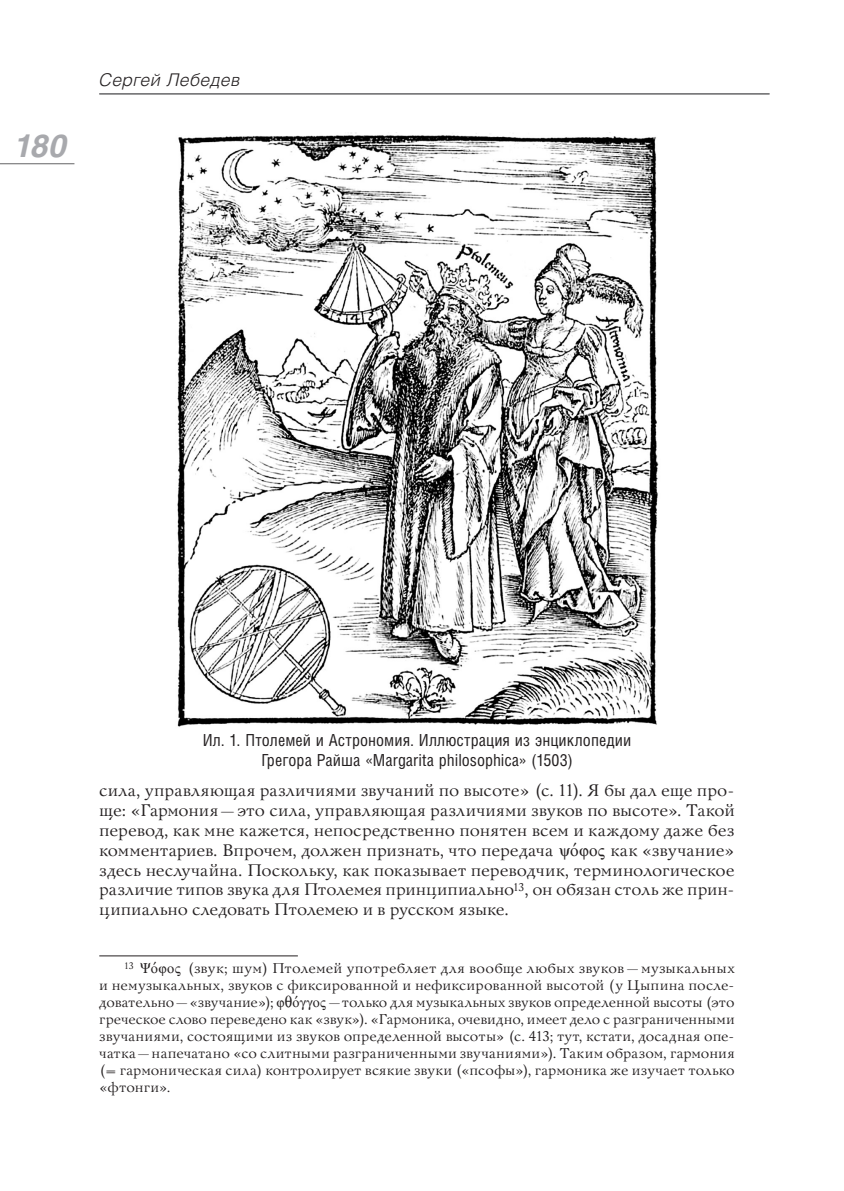
<style>
.page{position:relative;width:844px;height:1191px;background:#fff}
.page>*{position:absolute;margin:0;border:0;box-sizing:border-box;transform-origin:0 0}
.t1{font:italic 700 31.5px "Helios C";color:#a8a9ad}
.t2{font:italic 17.5px "Helios Light C";letter-spacing:.025em;color:#231f20}
.t3{font:16.62px/19.8px "Bannikova";letter-spacing:-.015em;color:#231f20;text-align:justify}
.Подпись_к_иллюстраци{font:16.62px/19.8px "Helios Cond C";letter-spacing:.005em;color:#231f20;text-align:center}
.Обыкновенная_сноска{font:14px/17px "Bannikova";color:#231f20;text-align:justify}
.s1{font-family:"Kadmos U";font-size:17.5px}
.s2{font-family:"Kadmos U";font-size:14.7px}
</style>
<div class="page">
<hr style="left:0;top:163px;width:74px;height:1px;background:#636366">
<hr style="left:99px;top:94px;width:670px;height:1px;background:#636366">
<hr style="left:99px;top:955px;width:199px;height:1px;background:#231f20">
<img style="left:177px;top:133px;width:482px;height:594px">
<h1 class="t1" style="left:15px;top:128px;width:54px">180</h1>
<p class="t2" style="left:99px;top:70px;width:142px">Сергей Лебедев</p>
<p class="Подпись_к_иллюстраци" style="left:203px;top:730px;width:430px">Ил. 1. Птолемей и Астрономия. Иллюстрация из энциклопедии<br>Грегора Райша «Margarita philosophica» (1503)</p>
<p class="t3" style="left:99px;top:781px;width:637px">сила, управляющая различиями звучаний по высоте» (с. 11). Я бы дал еще про&shy;ще: «Гармония— это сила, управляющая различиями звуков по высоте». Такой перевод, как мне кажется, непосредственно понятен всем и каждому даже без комментариев. Впрочем, должен признать, что передача <span class="s1">ψόφος</span> как «звучание» здесь неслучайна. Поскольку, как показывает переводчик, терминологическое различие типов звука для Птолемея принципиально<sup>13</sup>, он обязан столь же прин&shy;ципиально следовать Птолемею и в русском языке.</p>
<p class="Обыкновенная_сноска" style="left:99px;top:960px;width:637px;text-indent:25px"><sup>13</sup> <span class="s2">Ψόφος</span> (звук; шум) Птолемей употребляет для вообще любых звуков— музыкальных и немузыкальных, звуков с фиксированной и нефиксированной высотой (у Цыпина после&shy;довательно— «звучание»); <span class="s2">φθόγγος</span>— только для музыкальных звуков определенной высоты (это греческое слово переведено как «звук»). «Гармоника, очевидно, имеет дело с разграниченными звучаниями, состоящими из звуков определенной высоты» (с. 413; тут, кстати, досадная опе&shy;чатка— напечатано «со слитными разграниченными звучаниями»). Таким образом, гармония (= гармоническая сила) контролирует всякие звуки («псофы»), гармоника же изучает только «фтонги».</p>
</div>
